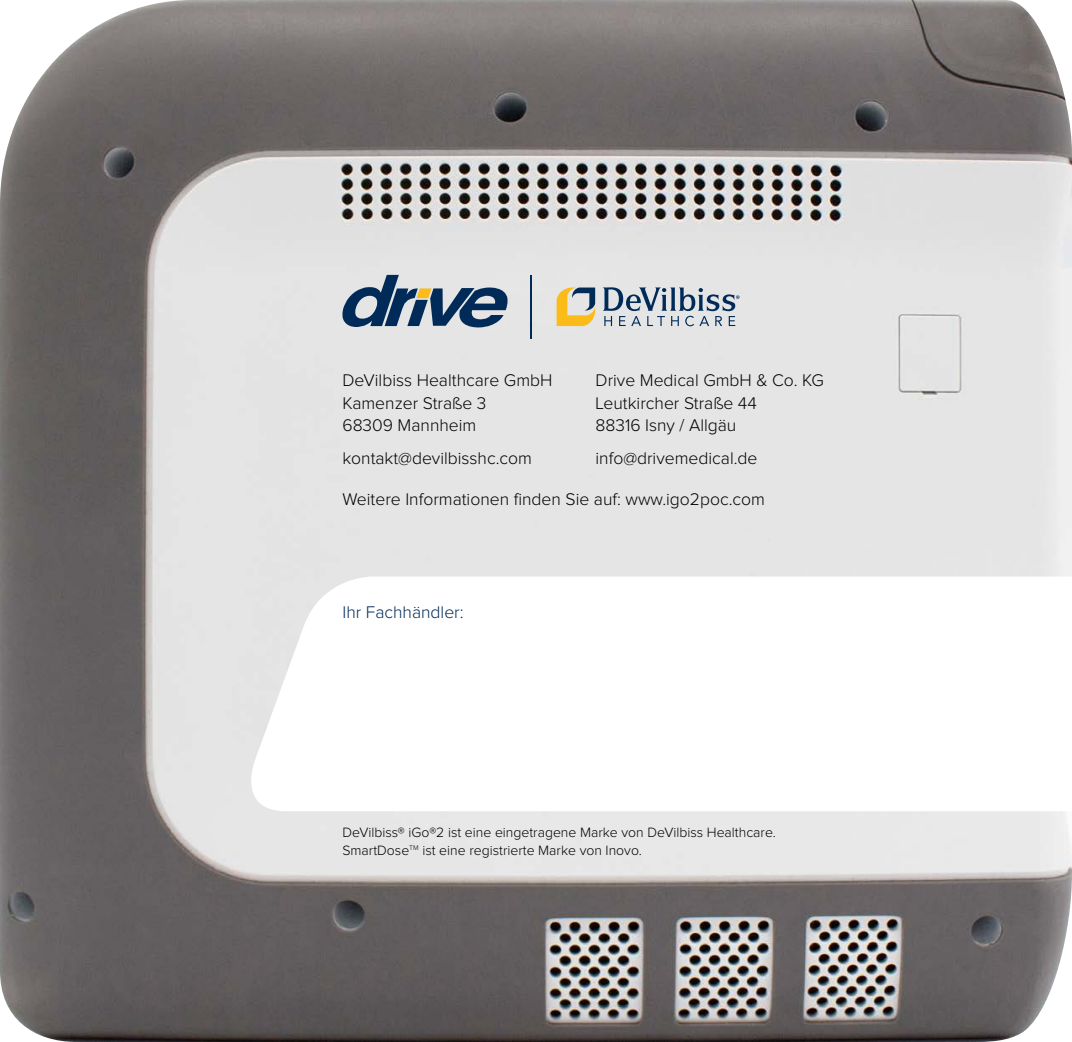
<style>
.page{position:relative;width:1072px;height:1042px;background:#fff}
.page>*{position:absolute;margin:0;border:0;box-sizing:border-box;transform-origin:0 0}
.t1{font:300 17.5px/22.8px "Proxima Nova";color:#000}
.t2{font:300 17.5px "Proxima Nova";color:#002b58}
.t3{font:300 14px/17.5px "Proxima Nova";color:#000}
</style>
<div class="page">
<img style="left:0;top:0;width:1071px;height:1042px">
<svg style="left:340px;top:275px;width:168px;height:53px;background:#7b8ea1"></svg>
<hr style="left:529px;top:275px;width:2px;height:64px;background:#002b58">
<svg style="left:556px;top:287px;width:183px;height:39px;background:#b4b7b2"></svg>
<svg style="left:236px;top:576px;width:835px;height:235px"></svg>
<p class="t1" style="left:342px;top:369px;width:211px">DeVilbiss Healthcare GmbH<br>Kamenzer Straße 3<br>68309 Mannheim</p>
<p class="t1" style="left:342px;top:448px;width:191px">kontakt@devilbisshc.com</p>
<p class="t1" style="left:595px;top:369px;width:230px">Drive Medical GmbH &amp; Co. KG<br>Leutkircher Straße 44<br>88316 Isny / Allgäu</p>
<p class="t1" style="left:595px;top:448px;width:163px">info@drivemedical.de</p>
<p class="t1" style="left:342px;top:488px;width:424px">Weitere Informationen finden Sie auf: www.igo2poc.com</p>
<p class="t2" style="left:342px;top:604px;width:123px">Ihr Fachhändler:</p>
<p class="t3" style="left:342px;top:824px;width:435px">DeVilbiss® iGo®2 ist eine eingetragene Marke von DeVilbiss Healthcare.<br>SmartDose<sup>TM</sup> ist eine registrierte Marke von Inovo.</p>
</div>
